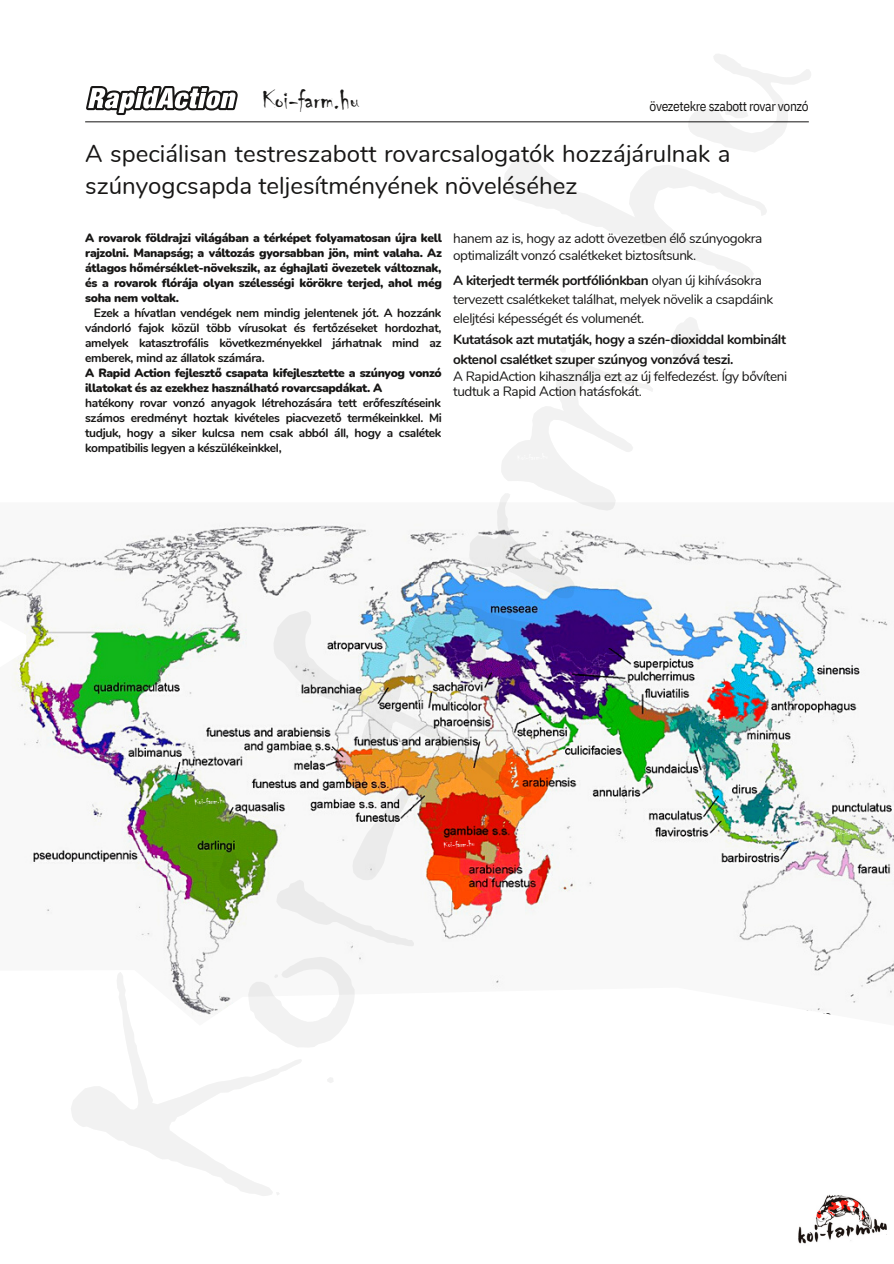
<style>
.page{position:relative;width:894px;height:1264px;background:#fff}
.page>*{position:absolute;margin:0;border:0;box-sizing:border-box;transform-origin:0 0}
.t1{font:28.2px "Chiller";color:#171615}
.t2{font:24px/31.5px "Nunito";color:#171615}
.t3{font:13.5px/19.2px "Nunito";letter-spacing:-.03em;color:#171615}
.t4{font:700 13.5px/20.2px "Nunito";letter-spacing:-.03em;color:#171615}
.t5{font:13.5px "IBM Plex Sans Cond";letter-spacing:-.03em;color:#171615}
.t6{font:700 12px/15px "Nunito";letter-spacing:-.03em;color:#171615;text-align:justify}
.t7{font:900 12px/15px "Nunito";letter-spacing:-.03em;color:#171615;text-align:justify}
.t8{font:9px "Chiller";color:#fff}
.s1{font-weight:700}
</style>
<div class="page">
<hr style="left:85px;top:121px;width:723px;height:1px;background:#171615">
<svg style="left:86px;top:86px;width:152px;height:30px"></svg>
<img style="left:0;top:524px;width:893px;height:493px">
<img style="left:798px;top:1194px;width:89px;height:50px">
<p class="t1" style="left:262px;top:84px;width:99px">Koi-farm.hu</p>
<p class="t5" style="left:649px;top:97px;width:160px">övezetekre szabott rovar vonzó</p>
<p class="t2" style="left:85px;top:139px;width:646px">A speciálisan testreszabott rovarcsalogatók hozzájárulnak a szúnyogcsapda teljesítményének növeléséhez</p>
<p class="t7" style="left:85px;top:231px;width:358px">A rovarok földrajzi világában a térképet folyamatosan újra kell rajzolni. Manapság; a változás gyorsabban jön, mint valaha. Az átlagos hőmérséklet-növekszik, az éghajlati övezetek változnak, és a rovarok flórája olyan szélességi körökre terjed, ahol még soha nem voltak.</p>
<p class="t6" style="left:85px;top:306px;width:358px;text-indent:9px">Ezek a hívatlan vendégek nem mindig jelentenek jót. A hozzánk vándorló fajok közül több vírusokat és fertőzéseket hordozhat, amelyek katasztrofális következményekkel járhatnak mind az emberek, mind az állatok számára.</p>
<p class="t7" style="left:85px;top:366px;width:358px">A Rapid Action fejlesztő csapata kifejlesztette a szúnyog vonzó illatokat és az ezekhez használható rovarcsapdákat. A</p>
<p class="t6" style="left:85px;top:396px;width:358px">hatékony rovar vonzó anyagok létrehozására tett erőfeszítéseink számos eredményt hoztak kivételes piacvezető termékeinkkel. Mi tudjuk, hogy a siker kulcsa nem csak abból áll, hogy a csalétek kompatibilis legyen a készülékeinkkel,</p>
<p class="t3" style="left:453px;top:230px;width:310px;line-height:17px">hanem az is, hogy az adott övezetben élő szúnyogokra optimalizált vonzó csalétkeket biztosítsunk.</p>
<p class="t3" style="left:453px;top:271px;width:321px"><span class="s1">A kiterjedt termék portfóliónkban</span> olyan új kihívásokra tervezett csalétkeket találhat, melyek növelik a csapdáink eleljtési képességét és volumenét.</p>
<p class="t4" style="left:453px;top:329px;width:334px">Kutatások azt mutatják, hogy a szén-dioxiddal kombinált oktenol csalétket szuper szúnyog vonzóvá teszi.</p>
<p class="t3" style="left:453px;top:369px;width:335px;line-height:14.7px">A RapidAction kihasználja ezt az új felfedezést. Így bővíteni tudtuk a Rapid Action hatásfokát.</p>
<p class="t8" style="left:194px;top:797px;width:33px;rotate:-3deg">Koi-farm.hu</p>
<p class="t8" style="left:443px;top:840px;width:33px;rotate:-3deg">Koi-farm.hu</p>
<p class="t8" style="left:697px;top:715px;width:33px;rotate:-3deg">Koi-farm.hu</p>
<p class="t8" style="left:833px;top:827px;width:33px;rotate:-3deg">Koi-farm.hu</p>
</div>
